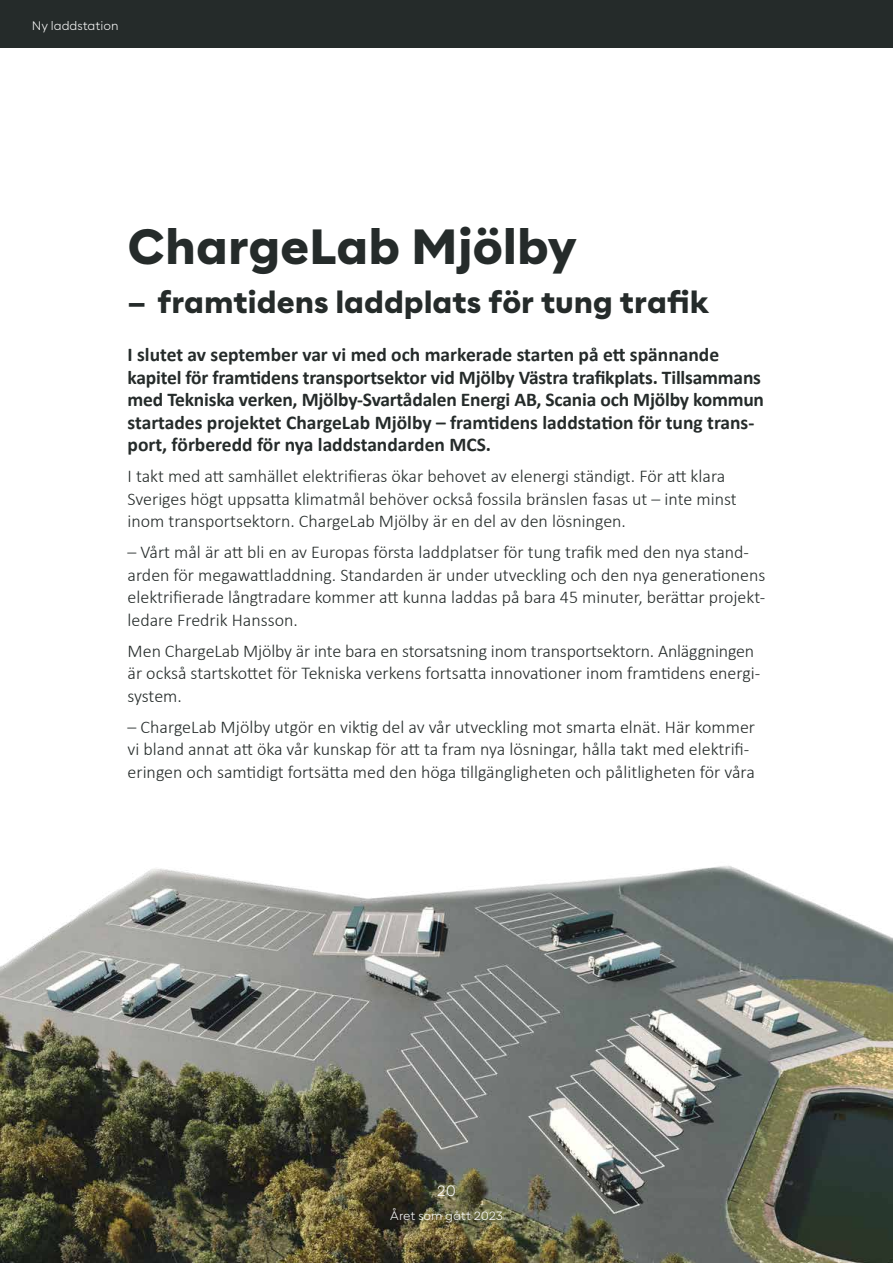
<style>
.page{position:relative;width:893px;height:1263px;background:#fff}
.page>*{position:absolute;margin:0;border:0;box-sizing:border-box;transform-origin:0 0}
.t1{font:800 48px "Corsa Grotesk";color:#252b2a}
.t2{font:800 30px "Corsa Grotesk";color:#252b2a}
.t3{font:700 19.5px/22.5px "Calibri";letter-spacing:-.01em;color:#252b2a}
.t4{font:300 18px/22.5px "Calibri";color:#252b2a}
.t5{font:300 15px "Corsa Grotesk";color:#fff}
.t6{font:300 12px "Corsa Grotesk";color:#fff}
</style>
<div class="page">
<img style="left:0;top:866px;width:893px;height:397px">
<div style="left:0;top:0;width:893px;height:47px;background:#252b2a"></div>
<p class="t6" style="left:32px;top:18px;width:88px">Ny laddstation</p>
<h1 class="t1" style="left:128px;top:213px;width:451px">ChargeLab Mjölby</h1>
<h2 class="t2" style="left:128px;top:282px;width:583px">– framtidens laddplats för tung trafik</h2>
<p class="t3" style="left:128px;top:343px;width:638px">I slutet av september var vi med och markerade starten på ett spännande kapitel för framtidens transportsektor vid Mjölby Västra trafikplats. Tillsammans med Tekniska verken, Mjölby-Svartådalen Energi AB, Scania och Mjölby kommun startades projektet ChargeLab Mjölby – framtidens laddstation för tung trans&shy;port, förberedd för nya laddstandarden MCS.</p>
<p class="t4" style="left:128px;top:465px;width:611px">I takt med att samhället elektrifieras ökar behovet av elenergi ständigt. För att klara<br>Sveriges högt uppsatta klimatmål behöver också fossila bränslen fasas ut – inte minst inom transportsektorn. ChargeLab Mjölby är en del av den lösningen.</p>
<p class="t4" style="left:128px;top:541px;width:639px">– Vårt mål är att bli en av Europas första laddplatser för tung trafik med den nya stand&shy;arden för megawattladdning. Standarden är under utveckling och den nya generationens elektrifierade långtradare kommer att kunna laddas på bara 45 minuter, berättar projekt&shy;ledare Fredrik Hansson.</p>
<p class="t4" style="left:128px;top:639px;width:634px">Men ChargeLab Mjölby är inte bara en storsatsning inom transportsektorn. Anläggningen är också startskottet för Tekniska verkens fortsatta innovationer inom framtidens energi&shy;system.</p>
<p class="t4" style="left:128px;top:715px;width:629px">– ChargeLab Mjölby utgör en viktig del av vår utveckling mot smarta elnät. Här kommer vi bland annat att öka vår kunskap för att ta fram nya lösningar, hålla takt med elektrifi&shy;eringen och samtidigt fortsätta med den höga tillgängligheten och pålitligheten för våra</p>
<p class="t5" style="left:437px;top:1181px;width:21px">20</p>
<p class="t6" style="left:390px;top:1208px;width:115px">Året som gått 2023</p>
</div>
